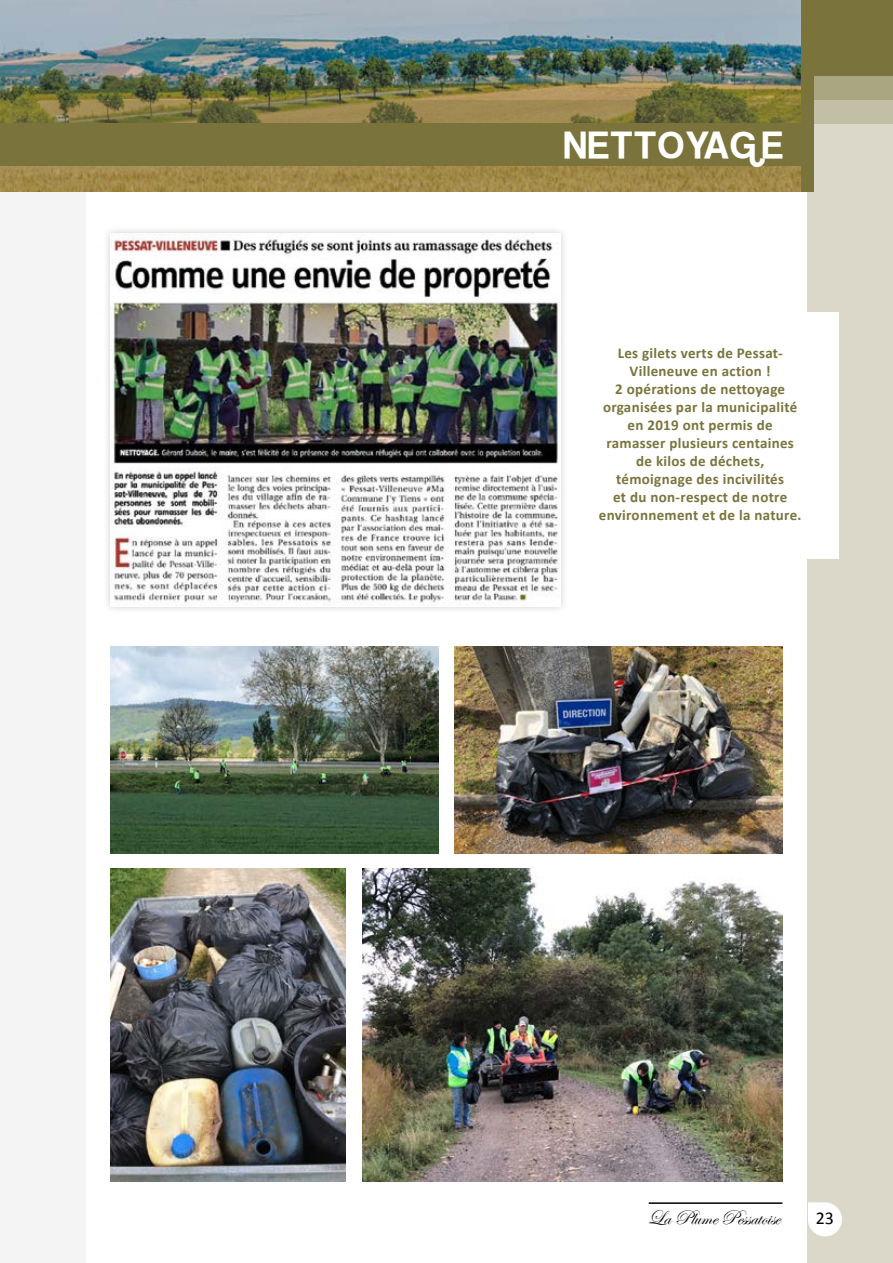
<style>
.page{position:relative;width:893px;height:1263px;background:#fff}
.page>*{position:absolute;margin:0;border:0;box-sizing:border-box;transform-origin:0 0}
.t1{font:36px "Coolvetica";letter-spacing:.06em;color:#fff}
.t2{font:21px "Edwardian Script ITC";color:#000}
.t3{font:18px "Calibri";color:#000}
.t4{font:700 15px/18px "Calibri";letter-spacing:.02em;color:#7a743c;text-align:center}
</style>
<div class="page">
<div style="left:0;top:191px;width:85px;height:1072px;background:#f4f4f4"></div>
<hr style="left:649px;top:1202px;width:133px;height:2px;background:#000">
<img style="left:0;top:0;width:801px;height:75px">
<div style="left:808px;top:0;width:85px;height:1263px;background:#dcd8c9"></div>
<div style="left:814px;top:100px;width:79px;height:23px;background:#c3bfa6"></div>
<svg style="left:0;top:100px;width:801px;height:91px;background:#928145"></svg>
<div style="left:814px;top:75px;width:79px;height:25px;background:#aba682"></div>
<img style="left:0;top:75px;width:801px;height:25px">
<div style="left:0;top:123px;width:801px;height:43px;background:#7a743c"></div>
<div style="left:814px;top:0;width:79px;height:75px;background:#7a743c"></div>
<div style="left:801px;top:0;width:13px;height:191px;background:#7a743c"></div>
<div style="left:102px;top:226px;width:467px;height:388px;background:#000;opacity:.21"></div>
<img style="left:111px;top:234px;width:450px;height:372px">
<img style="left:111px;top:646px;width:328px;height:207px">
<img style="left:454px;top:646px;width:328px;height:207px">
<img style="left:111px;top:869px;width:234px;height:313px">
<img style="left:363px;top:869px;width:419px;height:313px">
<svg style="left:808px;top:1202px;width:34px;height:34px"></svg>
<div style="left:711px;top:312px;width:128px;height:247px;background:#fff"></div>
<h1 class="t1" style="left:563px;top:126px;width:220px">NETTOYAGE</h1>
<p class="t4" style="left:599px;top:344px;width:204px">Les gilets verts de Pessat-<br>Villeneuve en action !<br>2 opérations de nettoyage organisées par la municipalité en 2019 ont permis de ramasser plusieurs centaines de kilos de déchets, témoignage des incivilités<br>et du non-respect de notre environnement et de la nature.</p>
<h2 class="t2" style="left:648px;top:1206px;width:134px">La Plume Pessatoise</h2>
<p class="t3" style="left:816px;top:1207px;width:20px">23</p>
</div>
